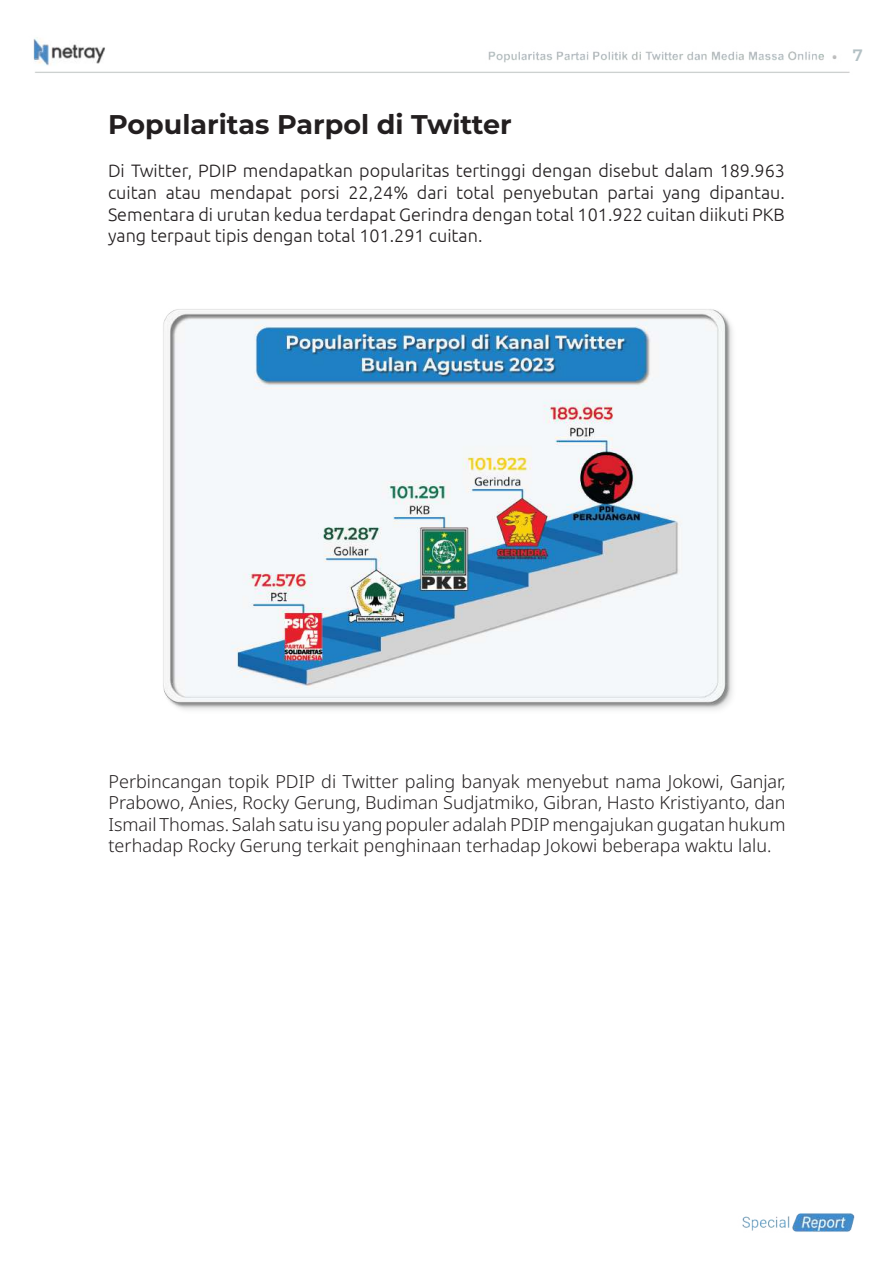
<style>
.page{position:relative;width:893px;height:1263px;background:#fff}
.page>*{position:absolute;margin:0;border:0;box-sizing:border-box;transform-origin:0 0}
.t1{font:700 27px "Montserrat";color:#231f20}
.t2{font:300 18px/21.6px "Noto Sans";color:#231f20;text-align:justify}
.t3{font:300 18px/21.6px "Ubuntu";color:#231f20;text-align:justify}
.t4{font:600 16.5px "Montserrat";color:#b3c0c4}
</style>
<div class="page">
<img style="left:33px;top:37px;width:822px;height:1195px">
<div style="left:163px;top:308px;width:575px;height:407px;background:#5e6262;opacity:.25"></div>
<img style="left:163px;top:308px;width:568px;height:400px">
<h1 class="t1" style="left:108px;top:107px;width:405px">Popularitas Parpol di Twitter</h1>
<p class="t3" style="left:108px;top:160px;width:678px">Di Twitter, PDIP mendapatkan popularitas tertinggi dengan disebut dalam 189.963 cuitan atau mendapat porsi 22,24% dari total penyebutan partai yang dipantau.<br>Sementara di urutan kedua terdapat Gerindra dengan total 101.922 cuitan diikuti PKB yang terpaut tipis dengan total 101.291 cuitan.</p>
<p class="t4" style="left:853px;top:45px;width:12px">7</p>
<p class="t2" style="left:109px;top:771px;width:678px">Perbincangan topik PDIP di Twitter paling banyak menyebut nama Jokowi, Ganjar, Prabowo, Anies, Rocky Gerung, Budiman Sudjatmiko, Gibran, Hasto Kristiyanto, dan Ismail Thomas. Salah satu isu yang populer adalah PDIP mengajukan gugatan hukum terhadap Rocky Gerung terkait penghinaan terhadap Jokowi beberapa waktu lalu.</p>
</div>
